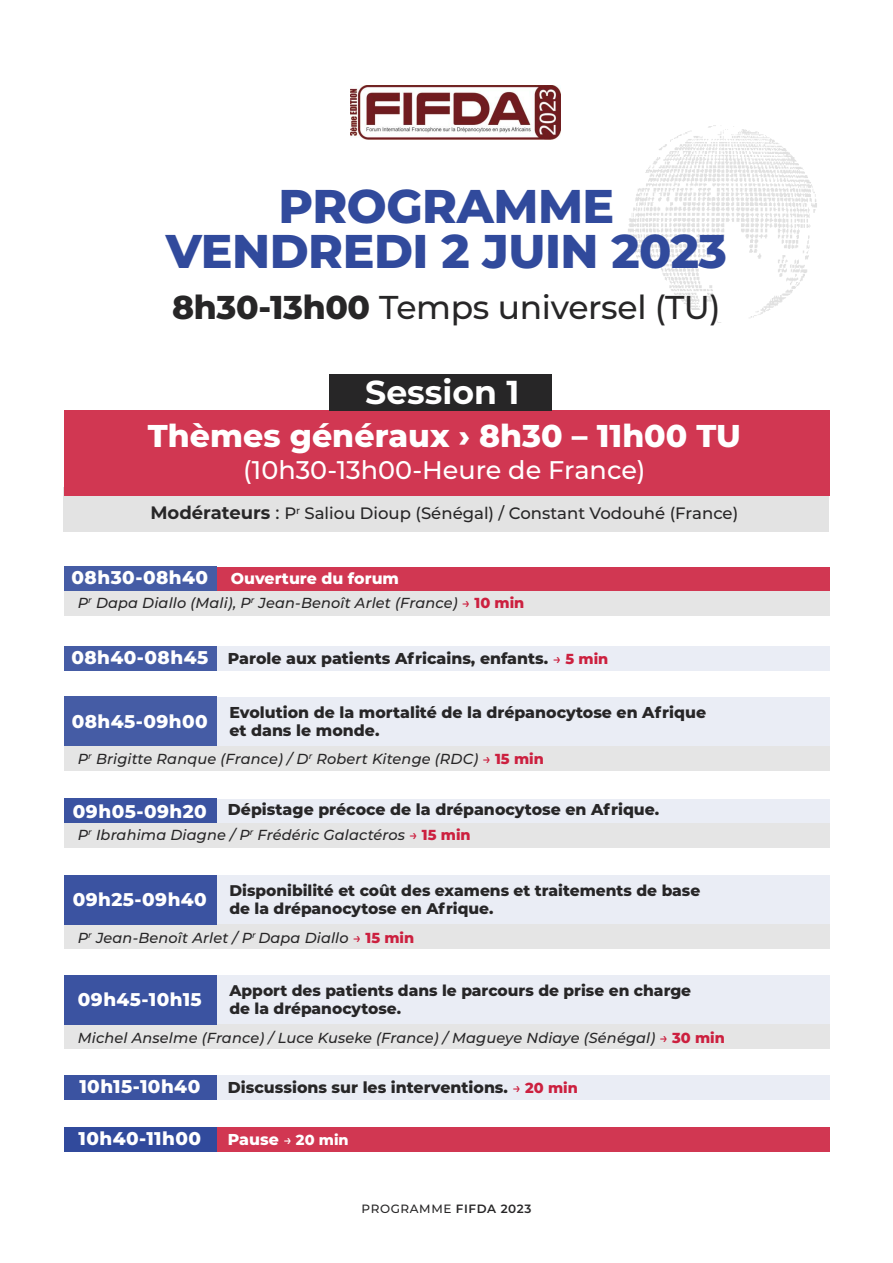
<style>
.page{position:relative;width:893px;height:1263px;background:#fff}
.page>*{position:absolute;margin:0;border:0;box-sizing:border-box;transform-origin:0 0}
.t1{font:800 47.25px/45px "Montserrat";letter-spacing:-.01em;color:#314a9c;text-align:center}
.t2{font:700 33.15px "Montserrat";color:#fff}
.t3{font:500 33px "Montserrat";letter-spacing:-.01em;color:#272627}
.t4{font:800 31.5px "Montserrat";color:#fff}
.t5{font:500 25.5px "Montserrat";color:#fff}
.t6{font:800 18.45px "Montserrat";letter-spacing:.025em;color:#fff}
.t7{font:500 16.5px "Montserrat";color:#272627}
.t8{font:800 15.75px/18px "Montserrat";color:#272627}
.t9{font:800 15.75px "Montserrat";color:#fff}
.t10{font:800 15.45px/18px "Montserrat";color:#272627}
.t11{font:italic 500 14.55px "Montserrat";letter-spacing:.01em;color:#272627}
.t12{font:500 12px "Montserrat";letter-spacing:.05em;color:#272627}
.s1{font-weight:800}
.s2{font-weight:700;font-size:18px}
.s3{font-size:18px}
.s4{font-style:normal;color:#cc203f}
.s5{font-weight:800;font-style:normal;color:#cc203f}
.s6{font-size:18.45px;color:#fff}
.s7{font-weight:500;font-size:14.55px;color:#cc203f}
.s8{font-size:14.55px;color:#cc203f}
.s9{font-weight:500;font-size:14.55px}
.s10{font-size:14.55px}
.s11{font-weight:600}
</style>
<div class="page">
<img style="left:350px;top:85px;width:210px;height:54px">
<div style="left:199px;top:567px;width:630px;height:24px;background:#d13752"></div>
<div style="left:64px;top:591px;width:765px;height:25px;background:#e5e5e5"></div>
<img style="left:628px;top:125px;width:189px;height:198px">
<div style="left:64px;top:487px;width:765px;height:45px;background:#e3e3e3"></div>
<div style="left:64px;top:410px;width:765px;height:85px;background:#d13752"></div>
<div style="left:329px;top:375px;width:223px;height:36px;background:#272627"></div>
<div style="left:64px;top:566px;width:153px;height:25px;background:#455ca5"></div>
<div style="left:199px;top:1075px;width:630px;height:25px;background:#eaedf5"></div>
<div style="left:64px;top:1075px;width:153px;height:25px;background:#3b53a1"></div>
<div style="left:199px;top:1127px;width:630px;height:25px;background:#d13752"></div>
<div style="left:64px;top:1127px;width:153px;height:25px;background:#314a9c"></div>
<div style="left:199px;top:875px;width:630px;height:50px;background:#eaedf5"></div>
<div style="left:64px;top:924px;width:765px;height:25px;background:#e5e5e5"></div>
<div style="left:64px;top:875px;width:153px;height:49px;background:#3b53a1"></div>
<div style="left:199px;top:697px;width:630px;height:49px;background:#eaedf5"></div>
<div style="left:64px;top:746px;width:765px;height:24px;background:#e5e5e5"></div>
<div style="left:64px;top:696px;width:153px;height:50px;background:#455ca5"></div>
<div style="left:199px;top:975px;width:630px;height:50px;background:#eaedf5"></div>
<div style="left:64px;top:1024px;width:765px;height:25px;background:#e5e5e5"></div>
<div style="left:64px;top:975px;width:153px;height:49px;background:#3b53a1"></div>
<div style="left:199px;top:799px;width:630px;height:25px;background:#eaedf5"></div>
<div style="left:64px;top:823px;width:765px;height:25px;background:#e5e5e5"></div>
<div style="left:64px;top:798px;width:153px;height:25px;background:#3b53a1"></div>
<div style="left:199px;top:646px;width:630px;height:25px;background:#eaedf5"></div>
<div style="left:64px;top:646px;width:153px;height:25px;background:#455ca5"></div>
<h1 class="t1" style="left:166px;top:188px;width:563px">PROGRAMME<br>VENDREDI 2 JUIN 2023</h1>
<h3 class="t3" style="left:172px;top:295px;width:550px"><span class="s1">8h30-13h00</span> Temps universel (TU)</h3>
<h2 class="t2" style="left:365px;top:379px;width:156px">Session 1</h2>
<h3 class="t4" style="left:148px;top:424px;width:595px">Thèmes généraux › 8h30 – 11h00 TU</h3>
<h3 class="t5" style="left:243px;top:460px;width:404px">(10h30-13h00-Heure de France)</h3>
<p class="t7" style="left:150px;top:507px;width:589px"><span class="s2">Modérateurs</span> <span class="s3">:</span> P<sup>r</sup> Saliou Dioup (Sénégal) / Constant Vodouhé (France)</p>
<p class="t6" style="left:72px;top:571px;width:138px">08h30-08h40</p>
<p class="t9" style="left:231px;top:573px;width:170px">Ouverture du forum</p>
<p class="t11" style="left:78px;top:597px;width:448px">P<sup>r</sup> Dapa Diallo (Mali), P<sup>r</sup> Jean-Benoît Arlet (France) <span class="s4">→</span> <span class="s5">10 min</span></p>
<p class="t8" style="left:71px;top:650px;width:538px"><span class="s6">08h40-08h45</span> Parole aux patients Africains, enfants. <span class="s7">→</span> <span class="s8">5 min</span></p>
<p class="t8" style="left:229px;top:704px;width:478px">Evolution de la mortalité de la drépanocytose en Afrique et dans le monde.</p>
<p class="t11" style="left:78px;top:753px;width:467px">P<sup>r</sup> Brigitte Ranque (France) / D<sup>r</sup> Robert Kitenge (RDC) <span class="s4">→</span> <span class="s5">15 min</span></p>
<p class="t6" style="left:72px;top:714px;width:138px">08h45-09h00</p>
<p class="t8" style="left:228px;top:802px;width:433px">Dépistage précoce de la drépanocytose en Afrique.</p>
<p class="t11" style="left:78px;top:829px;width:394px">P<sup>r</sup> Ibrahima Diagne / P<sup>r</sup> Frédéric Galactéros <span class="s4">→</span> <span class="s5">15 min</span></p>
<p class="t6" style="left:73px;top:804px;width:135px">09h05-09h20</p>
<p class="t10" style="left:229px;top:883px;width:472px">Disponibilité et coût des examens et traitements de base de la drépanocytose en Afrique.</p>
<p class="t11" style="left:78px;top:932px;width:338px">P<sup>r</sup> Jean-Benoît Arlet / P<sup>r</sup> Dapa Diallo <span class="s4">→</span> <span class="s5">15 min</span></p>
<p class="t6" style="left:73px;top:892px;width:136px">09h25-09h40</p>
<p class="t10" style="left:229px;top:983px;width:463px">Apport des patients dans le parcours de prise en charge de la drépanocytose.</p>
<p class="t11" style="left:78px;top:1032px;width:648px">Michel Anselme (France) / Luce Kuseke (France) / Magueye Ndiaye (Sénégal) <span class="s4">→</span> <span class="s5">30 min</span></p>
<p class="t6" style="left:78px;top:992px;width:125px">09h45-10h15</p>
<p class="t6" style="left:79px;top:1079px;width:122px">10h15-10h40</p>
<p class="t8" style="left:228px;top:1080px;width:351px">Discussions sur les interventions. <span class="s7">→</span> <span class="s8">20 min</span></p>
<p class="t6" style="left:78px;top:1131px;width:124px">10h40-11h00</p>
<p class="t9" style="left:228px;top:1134px;width:122px">Pause <span class="s9">→</span> <span class="s10">20 min</span></p>
<p class="t12" style="left:362px;top:1204px;width:171px">PROGRAMME <span class="s11">FIFDA 2023</span></p>
</div>
